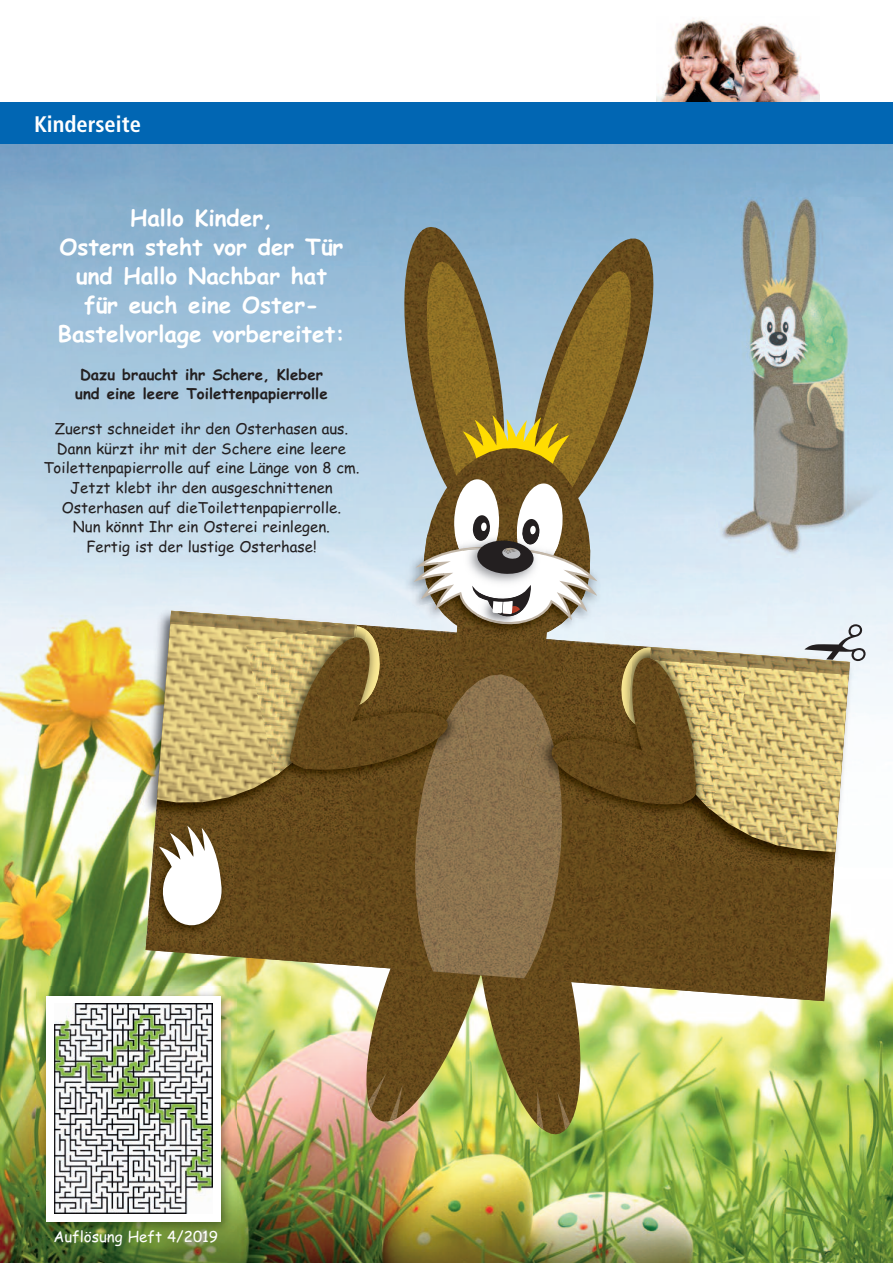
<style>
.page{position:relative;width:893px;height:1263px;background:#fff}
.page>*{position:absolute;margin:0;border:0;box-sizing:border-box;transform-origin:0 0}
.t1{font:700 22.5px/29px "Comic Sans MS";color:#fff;text-align:center}
.t2{font:700 condensed 22.5px "Frutiger";color:#fff}
.t3{font:15px/19.6px "Comic Sans MS";color:#231f20;text-align:center}
.t4{font:700 15px/19.4px "Comic Sans MS";color:#231f20;text-align:center}
.t5{font:15px "Comic Sans MS";color:#fff}
</style>
<div class="page">
<img style="left:656px;top:18px;width:163px;height:84px">
<div style="left:0;top:102px;width:893px;height:43px;background:#0166b3"></div>
<img style="left:0;top:145px;width:893px;height:1118px">
<img style="left:470px;top:1001px;width:117px;height:138px">
<img style="left:557px;top:1092px;width:13px;height:38px">
<img style="left:537px;top:1091px;width:7px;height:39px">
<img style="left:397px;top:223px;width:114px;height:296px">
<img style="left:427px;top:262px;width:73px;height:153px">
<img style="left:522px;top:232px;width:138px;height:292px">
<img style="left:358px;top:1001px;width:146px;height:128px">
<img style="left:389px;top:1084px;width:14px;height:37px">
<img style="left:532px;top:271px;width:99px;height:246px">
<img style="left:146px;top:611px;width:704px;height:390px">
<img style="left:415px;top:674px;width:147px;height:304px">
<img style="left:680px;top:642px;width:179px;height:232px">
<img style="left:617px;top:815px;width:233px;height:59px">
<img style="left:650px;top:647px;width:200px;height:205px">
<img style="left:138px;top:604px;width:220px;height:218px">
<img style="left:156px;top:611px;width:201px;height:226px">
<img style="left:157px;top:611px;width:200px;height:191px">
<img style="left:136px;top:822px;width:10px;height:117px">
<img style="left:146px;top:829px;width:93px;height:117px">
<img style="left:222px;top:813px;width:17px;height:16px">
<svg style="left:146px;top:812px;width:76px;height:113px"></svg>
<img style="left:606px;top:627px;width:51px;height:16px">
<img style="left:544px;top:643px;width:89px;height:172px">
<img style="left:523px;top:716px;width:29px;height:82px">
<img style="left:633px;top:640px;width:47px;height:7px">
<img style="left:620px;top:804px;width:90px;height:35px">
<img style="left:650px;top:675px;width:101px;height:134px">
<img style="left:552px;top:658px;width:144px;height:146px">
<img style="left:358px;top:611px;width:37px;height:14px">
<img style="left:361px;top:625px;width:99px;height:160px">
<img style="left:448px;top:699px;width:25px;height:70px">
<img style="left:341px;top:620px;width:26px;height:4px">
<img style="left:276px;top:770px;width:85px;height:32px">
<img style="left:246px;top:633px;width:111px;height:143px">
<img style="left:290px;top:637px;width:158px;height:133px">
<img style="left:597px;top:545px;width:15px;height:96px">
<img style="left:396px;top:531px;width:17px;height:71px">
<img style="left:597px;top:617px;width:9px;height:26px">
<img style="left:597px;top:641px;width:8px;height:7px">
<img style="left:395px;top:602px;width:18px;height:26px">
<img style="left:395px;top:628px;width:18px;height:8px">
<svg style="left:413px;top:415px;width:184px;height:257px"></svg>
<img style="left:368px;top:1073px;width:18px;height:36px">
<img style="left:170px;top:611px;width:171px;height:22px">
<svg style="left:326px;top:624px;width:55px;height:83px;background:#816834"></svg>
<img style="left:298px;top:624px;width:57px;height:13px">
<img style="left:680px;top:649px;width:170px;height:26px">
<img style="left:675px;top:647px;width:63px;height:19px">
<svg style="left:620px;top:646px;width:55px;height:83px;background:#7e6533"></svg>
<svg style="left:804px;top:624px;width:62px;height:37px;background:#bec3c7"></svg>
<img style="left:37px;top:986px;width:199px;height:251px">
<div style="left:46px;top:996px;width:175px;height:225px;background:#fff"></div>
<img style="left:55px;top:1004px;width:157px;height:210px">
<img style="left:716px;top:198px;width:177px;height:359px">
<h1 class="t2" style="left:34px;top:115px;width:108px">Kinderseite</h1>
<h1 class="t1" style="left:58px;top:203px;width:289px">Hallo Kinder,<br>Ostern steht vor der Tür und Hallo Nachbar hat für euch eine Oster-<br>Bastelvorlage vorbereitet:</h1>
<p class="t4" style="left:75px;top:365px;width:254px">Dazu braucht ihr Schere, Kleber und eine leere Toilettenpapierrolle</p>
<p class="t3" style="left:43px;top:419px;width:318px">Zuerst schneidet ihr den Osterhasen aus.<br>Dann kürzt ihr mit der Schere eine leere Toilettenpapierrolle auf eine Länge von 8 cm.<br>Jetzt klebt ihr den ausgeschnittenen Osterhasen auf dieToilettenpapierrolle.<br>Nun könnt Ihr ein Osterei reinlegen.<br>Fertig ist der lustige Osterhase!</p>
<p class="t5" style="left:53px;top:1228px;width:166px">Auflösung Heft 4/2019</p>
</div>
